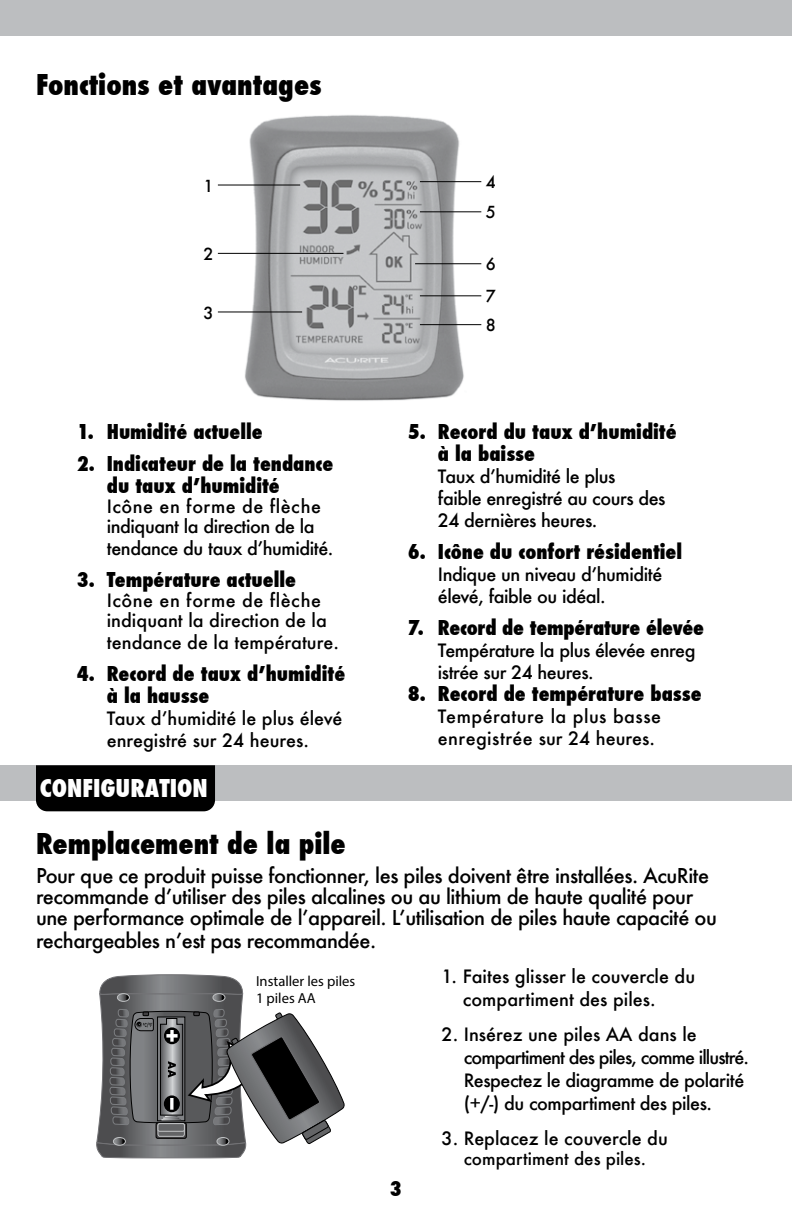
<style>
.page{position:relative;width:792px;height:1224px;background:#fff}
.page>*{position:absolute;margin:0;border:0;box-sizing:border-box;transform-origin:0 0}
.t1{font:800 condensed 28px "Futura";color:#000}
.t2{font:800 condensed 24px "Futura";color:#fff}
.t3{font:500 20px/21px "Futura";letter-spacing:-.025em;color:#000}
.t4{font:800 condensed 20px/22px "Futura";color:#000}
.t5{font:500 18px/22px "Futura";letter-spacing:-.015em;color:#000}
.t6{font:500 18px/22px "Futura";letter-spacing:.025em;color:#000}
.t7{font:500 17px "Futura";color:#000}
.t8{font:500 16.2px/28.8px "Futura";color:#000}
.t9{font:14.6px/17.6px "Myriad Pro";color:#000}
</style>
<div class="page">
<div style="left:0;top:0;width:792px;height:36px;background:#bcbec0"></div>
<img style="left:242px;top:115px;width:224px;height:286px">
<hr style="left:420px;top:181px;width:61px;height:1px;background:#000">
<hr style="left:420px;top:295px;width:61px;height:1px;background:#000">
<hr style="left:420px;top:324px;width:61px;height:1px;background:#000">
<hr style="left:420px;top:211px;width:61px;height:1px;background:#000">
<hr style="left:415px;top:263px;width:66px;height:1px;background:#000">
<hr style="left:218px;top:312px;width:84px;height:1px;background:#000">
<hr style="left:218px;top:253px;width:125px;height:1px;background:#000">
<hr style="left:218px;top:185px;width:82px;height:1px;background:#000">
<div style="left:0;top:765px;width:792px;height:36px;background:#bcbec0"></div>
<div style="left:36px;top:765px;width:179px;height:46px;background:#000"></div>
<svg style="left:96px;top:974px;width:249px;height:184px"></svg>
<p class="t1" style="left:36px;top:66px;width:287px">Fonctions et avantages</p>
<p class="t8" style="left:204px;top:171px;width:12px">1</p>
<p class="t8" style="left:204px;top:239px;width:12px">2</p>
<p class="t8" style="left:204px;top:298px;width:12px">3</p>
<p class="t4" style="left:77px;top:421px;width:188px">1. Humidité actuelle</p>
<p class="t4" style="left:107px;top:453px;width:228px;text-indent:-30px">2. Indicateur de la tendance du taux d’humidité</p>
<p class="t6" style="left:107px;top:495px;width:216px">Icône en forme de flèche</p>
<p class="t5" style="left:107px;top:515px;width:209px">indiquant la direction de la</p>
<p class="t5" style="left:107px;top:537px;width:228px">tendance du taux d’humidité.</p>
<p class="t4" style="left:77px;top:569px;width:221px">3. Température actuelle</p>
<p class="t6" style="left:107px;top:589px;width:216px">Icône en forme de flèche</p>
<p class="t5" style="left:107px;top:609px;width:222px">indiquant la direction de la</p>
<p class="t5" style="left:107px;top:631px;width:234px">tendance de la température.</p>
<p class="t4" style="left:107px;top:663px;width:240px;text-indent:-30px">4. Record de taux d’humidité à la hausse</p>
<p class="t5" style="left:107px;top:707px;width:237px">Taux d’humidité le plus élevé enregistré sur 24 heures.</p>
<p class="t8" style="left:486px;top:168px;width:12px">4</p>
<p class="t8" style="left:486px;top:198px;width:12px">5</p>
<p class="t8" style="left:486px;top:250px;width:12px">6</p>
<p class="t8" style="left:486px;top:282px;width:12px">7<br>8</p>
<p class="t4" style="left:438px;top:421px;width:240px;text-indent:-30px">5. Record du taux d’humidité à la baisse</p>
<p class="t5" style="left:438px;top:465px;width:229px">Taux d’humidité le plus<br>faible enregistré au cours des<br>24 dernières heures.</p>
<p class="t4" style="left:408px;top:541px;width:276px">6. Icône du confort résidentiel</p>
<p class="t5" style="left:438px;top:563px;width:226px">Indique un niveau d’humidité élevé, faible ou idéal.</p>
<p class="t4" style="left:408px;top:617px;width:298px">7. Record de température élevée</p>
<p class="t5" style="left:438px;top:639px;width:259px">Température la plus élevée enreg istrée sur 24 heures.</p>
<p class="t4" style="left:408px;top:683px;width:295px">8. Record de température basse</p>
<p class="t6" style="left:438px;top:705px;width:225px">Température la plus basse enregistrée sur 24 heures.</p>
<p class="t2" style="left:40px;top:771px;width:170px">CONFIGURATION</p>
<p class="t1" style="left:36px;top:825px;width:311px">Remplacement de la pile</p>
<p class="t3" style="left:36px;top:865px;width:683px">Pour que ce produit puisse fonctionner, les piles doivent être installées. AcuRite recommande d’utiliser des piles alcalines ou au lithium de haute qualité pour une performance optimale de l’appareil. L’utilisation de piles haute capacité ou</p>
<p class="t3" style="left:36px;top:930px;width:342px">rechargeables n’est pas recommandée.</p>
<p class="t9" style="left:256px;top:972px;width:101px">Installer les piles<br>1 piles AA</p>
<p class="t5" style="left:442px;top:965px;width:255px">1. Faites glisser le couvercle du</p>
<p class="t5" style="left:463px;top:988px;width:194px">compartiment des piles.</p>
<p class="t5" style="left:464px;top:1023px;width:287px;line-height:23px;text-indent:-22px">2. Insérez une piles AA dans le compartiment des piles, comme illustré.<br>Respectez le diagramme de polarité (+/-) du compartiment des piles.</p>
<p class="t5" style="left:442px;top:1127px;width:228px">3. Replacez le couvercle du</p>
<p class="t7" style="left:464px;top:1147px;width:184px">compartiment des piles.</p>
<p class="t4" style="left:390px;top:1178px;width:14px">3</p>
</div>
